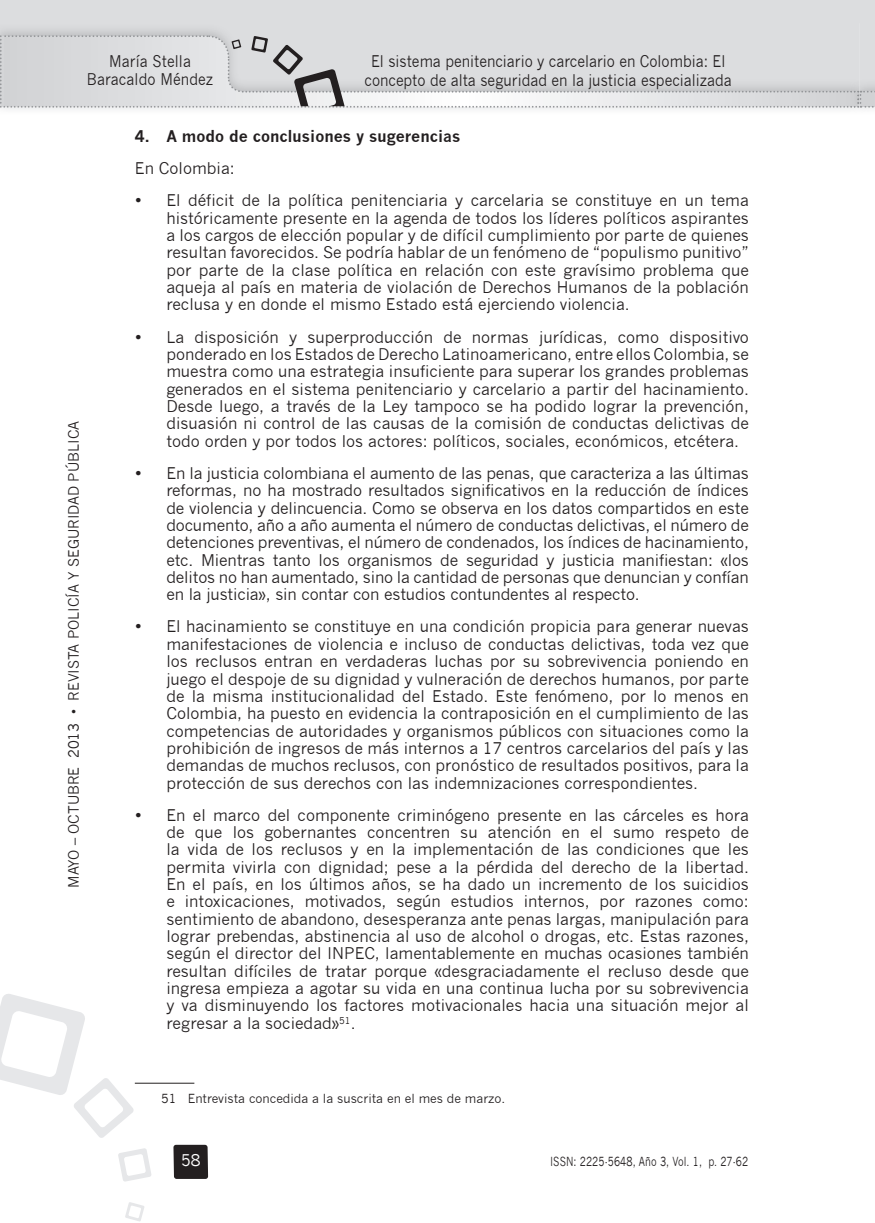
<style>
.page{position:relative;width:875px;height:1223px;background:#fff}
.page>*{position:absolute;margin:0;border:0;box-sizing:border-box;transform-origin:0 0}
.t1{font:15.75px/17.3px "News Gothic";color:#231f20;text-align:justify}
.t2{font:15.75px/18px "News Gothic";color:#231f20;text-align:center;scale:.9 1}
.t3{font:700 15.75px "News Gothic";color:#231f20}
.t4{font:15.75px "News Gothic";color:#fff}
.t5{font:14px "News Gothic";color:#231f20}
.t6{font:12.25px "News Gothic";color:#231f20}
.t7{font:12.25px "News Gothic";color:#231f20;scale:.8 1}
</style>
<div class="page">
<div style="left:0;top:0;width:859px;height:106px;background:#dcdddf"></div>
<div style="left:859px;top:0;width:16px;height:106px;background:#dcdddf"></div>
<svg style="left:0;top:34px;width:875px;height:76px"></svg>
<svg style="left:118px;top:1148px;width:33px;height:33px"></svg>
<svg style="left:125px;top:1202px;width:19px;height:19px"></svg>
<svg style="left:0;top:994px;width:134px;height:143px"></svg>
<svg style="left:173px;top:1144px;width:35px;height:34px"></svg>
<hr style="left:135px;top:1082px;width:59px;height:1px;background:#231f20">
<p class="t2" style="left:87px;top:52px;width:142px">María Stella<br>Baracaldo Méndez</p>
<p class="t2" style="left:364px;top:53px;width:410px">El sistema penitenciario y carcelario en Colombia: El concepto de alta seguridad en la justicia especializada</p>
<p class="t5" style="left:66px;top:887px;width:468px;rotate:-90deg">MAYO – OCTUBRE 2013 • REVISTA POLICÍA Y SEGURIDAD PÚBLICA</p>
<p class="t3" style="left:135px;top:126px;width:327px">4. A modo de conclusiones y sugerencias</p>
<p class="t1" style="left:135px;top:160px;width:101px">En Colombia:</p>
<p class="t1" style="left:166px;top:192px;width:584px;text-indent:-32px">• El déficit de la política penitenciaria y carcelaria se constituye en un tema históricamente presente en la agenda de todos los líderes políticos aspirantes a los cargos de elección popular y de difícil cumplimiento por parte de quienes resultan favorecidos. Se podría hablar de un fenómeno de “populismo punitivo” por parte de la clase política en relación con este gravísimo problema que aqueja al país en materia de violación de Derechos Humanos de la población reclusa y en donde el mismo Estado está ejerciendo violencia.</p>
<p class="t1" style="left:166px;top:328px;width:584px;text-indent:-32px">• La disposición y superproducción de normas jurídicas, como dispositivo ponderado en los Estados de Derecho Latinoamericano, entre ellos Colombia, se muestra como una estrategia insuficiente para superar los grandes problemas generados en el sistema penitenciario y carcelario a partir del hacinamiento.<br>Desde luego, a través de la Ley tampoco se ha podido lograr la prevención, disuasión ni control de las causas de la comisión de conductas delictivas de todo orden y por todos los actores: políticos, sociales, económicos, etcétera.</p>
<p class="t1" style="left:166px;top:464px;width:584px;text-indent:-32px">• En la justicia colombiana el aumento de las penas, que caracteriza a las últimas reformas, no ha mostrado resultados significativos en la reducción de índices de violencia y delincuencia. Como se observa en los datos compartidos en este documento, año a año aumenta el número de conductas delictivas, el número de detenciones preventivas, el número de condenados, los índices de hacinamiento, etc. Mientras tanto los organismos de seguridad y justicia manifiestan: «los delitos no han aumentado, sino la cantidad de personas que denuncian y confían en la justicia», sin contar con estudios contundentes al respecto.</p>
<p class="t1" style="left:166px;top:618px;width:584px;text-indent:-32px">• El hacinamiento se constituye en una condición propicia para generar nuevas manifestaciones de violencia e incluso de conductas delictivas, toda vez que los reclusos entran en verdaderas luchas por su sobrevivencia poniendo en juego el despoje de su dignidad y vulneración de derechos humanos, por parte de la misma institucionalidad del Estado. Este fenómeno, por lo menos en Colombia, ha puesto en evidencia la contraposición en el cumplimiento de las competencias de autoridades y organismos públicos con situaciones como la prohibición de ingresos de más internos a 17 centros carcelarios del país y las demandas de muchos reclusos, con pronóstico de resultados positivos, para la protección de sus derechos con las indemnizaciones correspondientes.</p>
<p class="t1" style="left:166px;top:806px;width:584px;text-indent:-32px">• En el marco del componente criminógeno presente en las cárceles es hora de que los gobernantes concentren su atención en el sumo respeto de la vida de los reclusos y en la implementación de las condiciones que les permita vivirla con dignidad; pese a la pérdida del derecho de la libertad.<br>En el país, en los últimos años, se ha dado un incremento de los suicidios e intoxicaciones, motivados, según estudios internos, por razones como: sentimiento de abandono, desesperanza ante penas largas, manipulación para lograr prebendas, abstinencia al uso de alcohol o drogas, etc. Estas razones, según el director del INPEC, lamentablemente en muchas ocasiones también resultan difíciles de tratar porque «desgraciadamente el recluso desde que ingresa empieza a agotar su vida en una continua lucha por su sobrevivencia y va disminuyendo los factores motivacionales hacia una situación mejor al regresar a la sociedad»<sup>51</sup>.</p>
<p class="t6" style="left:161px;top:1090px;width:346px">51 Entrevista concedida a la suscrita en el mes de marzo.</p>
<p class="t4" style="left:181px;top:1150px;width:22px">58</p>
<p class="t7" style="left:550px;top:1154px;width:249px">ISSN: 2225-5648, Año 3, Vol. 1, p. 27-62</p>
</div>
